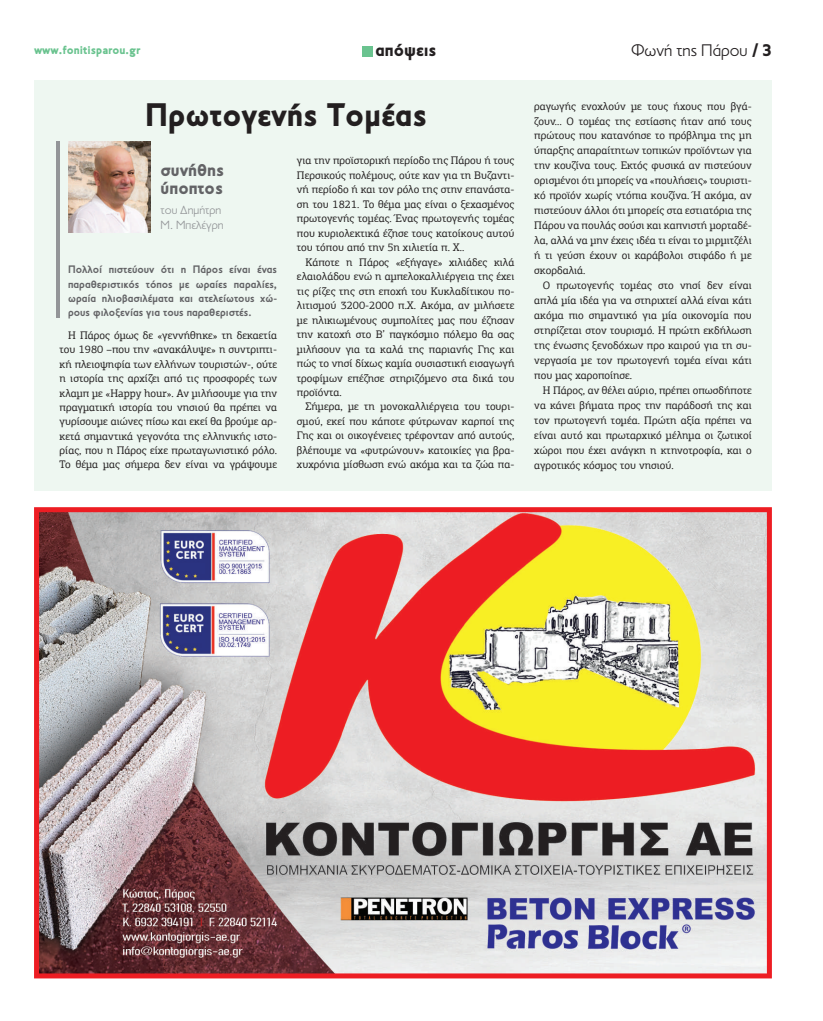
<style>
.page{position:relative;width:823px;height:1021px;background:#fff}
.page>*{position:absolute;margin:0;border:0;box-sizing:border-box;transform-origin:0 0}
.t1{font:900 33px "PF Transport";color:#231f20}
.t2{font:900 18px/18px "PF Transport";color:#636366}
.t3{font:900 17.9px "PF Transport";color:#231f20}
.t4{font:300 17px "PF Transport";color:#231f20}
.t5{font:300 12px/14.4px "PF Transport";color:#939598}
.t6{font:900 12px "PF Transport";color:#6ac38f}
.t7{font:11px/14.9px "PF Agora Slab Pro";color:#231f20;text-align:justify}
.t8{font:700 11px/14.3px "PF Transport";color:#636366;text-align:justify}
.s1{font-weight:900}
</style>
<div class="page">
<svg style="left:34px;top:507px;width:737px;height:471px;background:#c59b8e"></svg>
<div style="left:362px;top:46px;width:10px;height:10px;background:#6ac38f"></div>
<div style="left:34px;top:80px;width:737px;height:410px;background:#eef7f1"></div>
<hr style="left:56px;top:142px;width:4px;height:176px;background:#939598">
<img style="left:68px;top:142px;width:82px;height:91px">
<p class="t6" style="left:34px;top:43px;width:108px">www.fonitisparou.gr</p>
<h3 class="t3" style="left:375px;top:40px;width:63px">απόψεις</h3>
<h3 class="t4" style="left:630px;top:41px;width:142px">Φωνή της Πάρου <span class="s1">/ 3</span></h3>
<h1 class="t1" style="left:145px;top:96px;width:283px">Πρωτογενής Τοµέας</h1>
<h2 class="t2" style="left:160px;top:161px;width:65px">συνήθης ύποπτος</h2>
<p class="t5" style="left:160px;top:203px;width:64px">του ∆ηµήτρη<br>Μ. Μπελέγρη</p>
<p class="t8" style="left:68px;top:262px;width:210px">Πολλοί πιστεύουν ότι η Πάρος είναι ένας παραθεριστικός τόπος µε ωραίες παραλίες, ωραία ηλιοβασιλέµατα και ατελείωτους χώ&shy;ρους φιλοξενίας για τους παραθεριστές.</p>
<p class="t7" style="left:60px;top:328px;width:219px;line-height:14.3px;text-indent:9px">Η Πάρος όµως δε «γεννήθηκε» τη δεκαετία του 1980 –που την «ανακάλυψε» η συντριπτι&shy;κή πλειοψηφία των ελλήνων τουριστών-, ούτε η ιστορία της αρχίζει από τις προσφορές των κλαµπ µε «Happy hour». Αν µιλήσουµε για την πραγµατική ιστορία του νησιού θα πρέπει να γυρίσουµε αιώνες πίσω και εκεί θα βρούµε αρ&shy;κετά σηµαντικά γεγονότα της ελληνικής ιστο&shy;ρίας, που η Πάρος είχε πρωταγωνιστικό ρόλο.<br>Το θέµα µας σήµερα δεν είναι να γράψουµε</p>
<p class="t7" style="left:297px;top:153px;width:219px;line-height:14.5px">για την προϊστορική περίοδο της Πάρου ή τους Περσικούς πολέµους, ούτε καν για τη Βυζαντι&shy;νή περίοδο ή και τον ρόλο της στην επανάστα&shy;ση του 1821. Το θέµα µας είναι ο ξεχασµένος πρωτογενής τοµέας. Ένας πρωτογενής τοµέας που κυριολεκτικά έζησε τους κατοίκους αυτού του τόπου από την 5η χιλιετία π. Χ..</p>
<p class="t7" style="left:297px;top:254px;width:219px;line-height:14.5px;text-indent:9px">Κάποτε η Πάρος «εξήγαγε» χιλιάδες κιλά ελαιολάδου ενώ η αµπελοκαλλιέργεια της έχει τις ρίζες της στη εποχή του Κυκλαδίτικου πο&shy;λιτισµού 3200-2000 π.Χ. Ακόµα, αν µιλήσετε µε ηλικιωµένους συµπολίτες µας που έζησαν την κατοχή στο Β’ παγκόσµιο πόλεµο θα σας µιλήσουν για τα καλά της παριανής Γης και πώς το νησί δίχως καµία ουσιαστική εισαγωγή τροφίµων επέζησε στηριζόµενο στα δικά του προϊόντα.</p>
<p class="t7" style="left:297px;top:399px;width:219px;line-height:14.5px;text-indent:9px">Σήµερα, µε τη µονοκαλλιέργεια του τουρι&shy;σµού, εκεί που κάποτε φύτρωναν καρποί της Γης και οι οικογένειες τρέφονταν από αυτούς, βλέπουµε να «φυτρώνουν» κατοικίες για βρα&shy;χυχρόνια µίσθωση ενώ ακόµα και τα ζώα πα-</p>
<p class="t7" style="left:534px;top:98px;width:219px">ραγωγής ενοχλούν µε τους ήχους που βγά&shy;ζουν… Ο τοµέας της εστίασης ήταν από τους πρώτους που κατανόησε το πρόβληµα της µη ύπαρξης απαραίτητων τοπικών προϊόντων για την κουζίνα τους. Εκτός φυσικά αν πιστεύουν ορισµένοι ότι µπορείς να «πουλήσεις» τουριστι&shy;κό προϊόν χωρίς ντόπια κουζίνα. Ή ακόµα, αν πιστεύουν άλλοι ότι µπορείς στα εστιατόρια της Πάρου να πουλάς σούσι και καπνιστή µορταδέ&shy;λα, αλλά να µην έχεις ιδέα τι είναι το µιρµιτζέλι ή τι γεύση έχουν οι καράβολοι στιφάδο ή µε σκορδαλιά.</p>
<p class="t7" style="left:534px;top:278px;width:219px;text-indent:9px">Ο πρωτογενής τοµέας στο νησί δεν είναι απλά µία ιδέα για να στηριχτεί αλλά είναι κάτι ακόµα πιο σηµαντικό για µία οικονοµία που στηρίζεται στον τουρισµό. Η πρώτη εκδήλωση της ένωσης ξενοδόχων προ καιρού για τη συ&shy;νεργασία µε τον πρωτογενή τοµέα είναι κάτι που µας χαροποίησε.</p>
<p class="t7" style="left:534px;top:382px;width:219px;text-indent:9px">Η Πάρος, αν θέλει αύριο, πρέπει οπωσδήποτε να κάνει βήµατα προς την παράδοσή της και τον πρωτογενή τοµέα. Πρώτη αξία πρέπει να είναι αυτό και πρωταρχικό µέληµα οι ζωτικοί χώροι που έχει ανάγκη η κτηνοτροφία, και ο αγροτικός κόσµος του νησιού.</p>
</div>
